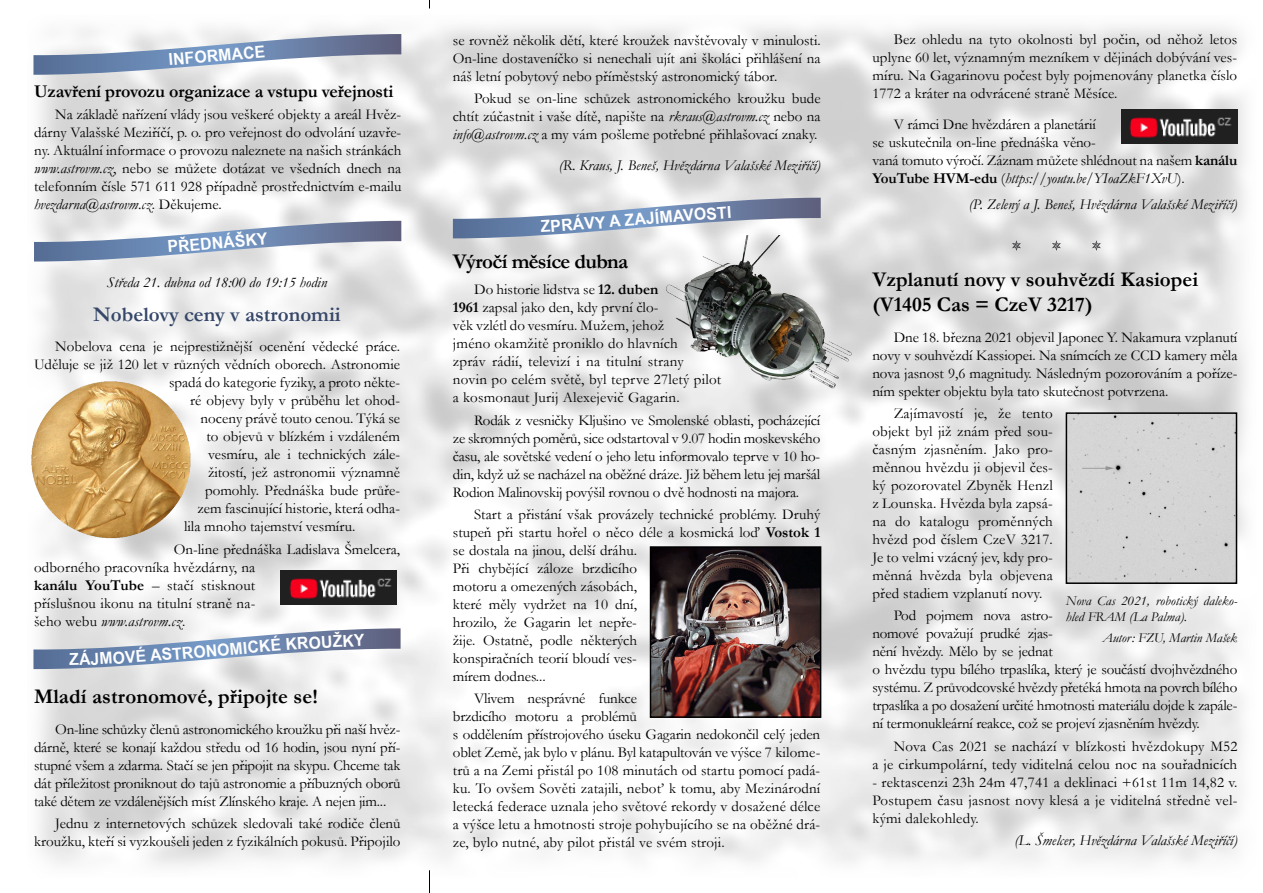
<style>
.page{position:relative;width:1263px;height:893px;background:#fff}
.page>*{position:absolute;margin:0;border:0;box-sizing:border-box;transform-origin:0 0}
.t1{font:700 21px/25.2px "Garamond";color:#000}
.t2{font:700 21px "Garamond";color:#354669}
.t3{font:700 21px "Garamond";letter-spacing:-.03em;color:#000}
.t4{font:700 18px "Garamond";letter-spacing:-.01em;color:#000}
.t5{font:700 16.5px "Arial Narrow";color:#fff;scale:1.16 1}
.t6{font:700 16.5px "Arial Narrow";color:#fff;scale:1.17 1}
.t7{font:15px/18px "Garamond";color:#000;text-align:justify}
.t8{font:italic 15px "Garamond";color:#000}
.t9{font:italic 13.5px/16.2px "Garamond";letter-spacing:.01em;color:#000}
.s1{font-style:italic}
.s2{font-weight:700}
</style>
<div class="page">
<img style="left:33px;top:26px;width:1213px;height:840px">
<svg style="left:429px;top:870px;width:1px;height:23px"></svg>
<svg style="left:1012px;top:240px;width:9px;height:11px"></svg>
<svg style="left:1052px;top:240px;width:9px;height:11px"></svg>
<svg style="left:1092px;top:240px;width:9px;height:11px"></svg>
<img style="left:281px;top:570px;width:116px;height:34px">
<img style="left:31px;top:378px;width:167px;height:167px">
<img style="left:657px;top:235px;width:196px;height:155px">
<div style="left:1069px;top:415px;width:165px;height:166px;background:#d5d5d5"></div>
<div style="left:1066px;top:412px;width:171px;height:172px;border:2px solid #000"></div>
<svg style="left:453px;top:198px;width:368px;height:40px"></svg>
<img style="left:653px;top:549px;width:165px;height:166px">
<div style="left:650px;top:546px;width:171px;height:172px;border:2px solid #000"></div>
<img style="left:1121px;top:109px;width:116px;height:34px">
<svg style="left:33px;top:34px;width:368px;height:41px"></svg>
<svg style="left:34px;top:221px;width:367px;height:41px"></svg>
<svg style="left:33px;top:628px;width:368px;height:41px"></svg>
<p class="t5" style="left:172px;top:47px;width:81px;rotate:-5deg">NFORMACE</p>
<p class="t4" style="left:34px;top:79px;width:361px">Uzavření provozu organizace a vstupu veřejnosti</p>
<p class="t7" style="left:34px;top:105px;width:369px;text-indent:21px">Na základě nařízení vlády jsou veškeré objekty a areál Hvěz&shy;dárny Valašské Meziříčí, p. o. pro veřejnost do odvolání uzavře&shy;ny. Aktuální informace o provozu naleznete na našich stránkách <span class="s1">www.astrovm.cz</span>, nebo se můžete dotázat ve všedních dnech na telefonním čísle 571 611 928 případně prostřednictvím e-mailu <span class="s1">hvezdarna@astrovm.cz</span>. Děkujeme.</p>
<p class="t5" style="left:177px;top:233px;width:79px;rotate:-5deg">ŘEDNÁŠKY</p>
<p class="t8" style="left:107px;top:272px;width:222px">Středa 21. dubna od 18:00 do 19:15 hodin</p>
<h1 class="t2" style="left:93px;top:300px;width:249px">Nobelovy ceny v astronomii</h1>
<p class="t7" style="left:55px;top:337px;width:346px">Nobelova cena je nejprestižnější ocenění vědecké práce.</p>
<p class="t7" style="left:34px;top:355px;width:368px">Uděluje se již 120 let v různých vědních oborech. Astronomie</p>
<p class="t7" style="left:169px;top:373px;width:233px">spadá do kategorie fyziky, a proto někte-</p>
<p class="t7" style="left:190px;top:391px;width:212px">ré objevy byly v průběhu let ohod-</p>
<p class="t7" style="left:201px;top:409px;width:201px">noceny právě touto cenou. Týká se</p>
<p class="t7" style="left:207px;top:427px;width:195px">to objevů v blízkém i vzdáleném</p>
<p class="t7" style="left:208px;top:445px;width:193px">vesmíru, ale i technických zále-</p>
<p class="t7" style="left:208px;top:463px;width:193px">žitostí, jež astronomii významně</p>
<p class="t7" style="left:205px;top:481px;width:196px">pomohly. Přednáška bude průře-</p>
<p class="t7" style="left:198px;top:499px;width:204px">zem fascinující historie, která odha-</p>
<p class="t7" style="left:184px;top:517px;width:173px">lila mnoho tajemství vesmíru.</p>
<p class="t7" style="left:34px;top:540px;width:368px;text-align:left;text-indent:140px">On-line přednáška Ladislava Šmelcera, odborného pracovníka hvězdárny, na<br><span class="s2">kanálu YouTube</span> – stačí stisknout<br>příslušnou ikonu na titulní straně na-<br>šeho webu <span class="s1">www.astrovm.cz</span>.</p>
<p class="t5" style="left:124px;top:645px;width:42px;rotate:-4deg">VÉ AS</p>
<p class="t5" style="left:171px;top:641px;width:86px;rotate:-5deg">TRONOMICK</p>
<h1 class="t1" style="left:34px;top:684px;width:285px">Mladí astronomové, připojte se!</h1>
<p class="t7" style="left:34px;top:720px;width:368px;text-indent:21px">On-line schůzky členů astronomického kroužku při naší hvěz&shy;dárně, které se konají každou středu od 16 hodin, jsou nyní pří&shy;stupné všem a zdarma. Stačí se jen připojit na skypu. Chceme tak dát příležitost proniknout do tajů astronomie a příbuzných oborů také dětem ze vzdálenějších míst Zlínského kraje. A nejen jim...</p>
<p class="t7" style="left:34px;top:814px;width:368px;text-align:right">Jednu z internetových schůzek sledovali také rodiče členů kroužku, kteří si vyzkoušeli jeden z fyzikálních pokusů. Připojilo</p>
<p class="t7" style="left:453px;top:31px;width:369px">se rovněž několik dětí, které kroužek navštěvovaly v minulosti.<br>On-line dostaveníčko si nenechali ujít ani školáci přihlášení na náš letní pobytový nebo příměstský astronomický tábor.</p>
<p class="t7" style="left:453px;top:89px;width:369px;text-indent:21px">Pokud se on-line schůzek astronomického kroužku bude chtít zúčastnit i vaše dítě, napište na <span class="s1">rkraus@astrovm.cz</span> nebo na <span class="s1">info@astrovm.cz</span> a my vám pošleme potřebné přihlašovací znaky.</p>
<p class="t8" style="left:559px;top:155px;width:263px">(R. Kraus, J. Beneš, Hvězdárna Valašské Meziříčí)</p>
<p class="t6" style="left:540px;top:214px;width:48px;rotate:-4deg">ZPRÁV</p>
<p class="t5" style="left:594px;top:211px;width:79px;rotate:-5deg">Y A ZAJÍMA</p>
<p class="t5" style="left:682px;top:203px;width:43px;rotate:-4deg">VOSTI</p>
<h1 class="t3" style="left:453px;top:247px;width:177px">Výročí měsíce dubna</h1>
<p class="t7" style="left:453px;top:280px;width:270px;text-align:left;text-indent:21px">Do historie lidstva se <span class="s2">12. duben<br>1961</span> zapsal jako den, kdy první člo-<br>věk vzlétl do vesmíru. Mužem, jehož<br>jméno okamžitě proniklo do hlavních<br>zpráv rádií, televizí i na titulní strany novin po celém světě, byl teprve 27letý pilot a kosmonaut Jurij Alexejevič Gagarin.</p>
<p class="t7" style="left:453px;top:410px;width:369px;text-indent:21px">Rodák z vesničky Kljušino ve Smolenské oblasti, pocházející ze skromných poměrů, sice odstartoval v 9.07 hodin moskevského času, ale sovětské vedení o jeho letu informovalo teprve v 10 ho&shy;din, když už se nacházel na oběžné dráze. Již během letu jej maršál Rodion Malinovskij povýšil rovnou o dvě hodnosti na majora.</p>
<p class="t7" style="left:453px;top:505px;width:369px;text-align:left;text-indent:21px">Start a přistání však provázely technické problémy. Druhý stupeň při startu hořel o něco déle a kosmická loď <span class="s2">Vostok 1 </span>se dostala na jinou, delší dráhu.<br>Při chybějící záloze brzdicího<br>motoru a omezených zásobách,<br>které měly vydržet na 10 dní,<br>hrozilo, že Gagarin let nepře-<br>žije. Ostatně, podle některých<br>konspiračních teorií bloudí ves-<br>mírem dodnes...</p>
<p class="t7" style="left:453px;top:689px;width:369px;text-align:left;text-indent:21px">Vlivem nesprávné funkce<br>brzdicího motoru a problémů<br>s oddělením přístrojového úseku Gagarin nedokončil celý jeden oblet Země, jak bylo v plánu. Byl katapultován ve výšce 7 kilome&shy;trů a na Zemi přistál po 108 minutách od startu pomocí padá&shy;ku. To ovšem Sověti zatajili, neboť k tomu, aby Mezinárodní letecká federace uznala jeho světové rekordy v dosažené délce a výšce letu a hmotnosti stroje pohybujícího se na oběžné drá&shy;ze, bylo nutné, aby pilot přistál ve svém stroji.</p>
<p class="t7" style="left:872px;top:30px;width:366px;text-indent:21px">Bez ohledu na tyto okolnosti byl počin, od něhož letos uplyne 60 let, významným mezníkem v dějinách dobývání ves&shy;míru. Na Gagarinovu počest byly pojmenovány planetka číslo 1772 a kráter na odvrácené straně Měsíce.</p>
<p class="t7" style="left:872px;top:114px;width:366px;text-align:left;text-indent:21px">V rámci Dne hvězdáren a planetárií<br>se uskutečnila on-line přednáška věno-<br>vaná tomuto výročí. Záznam můžete shlédnout na našem <span class="s2">kanálu YouTube HVM-edu</span> (<span class="s1">https://youtu.be/YIoaZkF1XvU</span>).</p>
<p class="t8" style="left:969px;top:194px;width:270px">(P. Zelený a J. Beneš, Hvězdárna Valašské Meziříčí)</p>
<h1 class="t1" style="left:872px;top:267px;width:327px">Vzplanutí novy v souhvězdí Kasiopei (V1405 Cas = CzeV 3217)</h1>
<p class="t7" style="left:872px;top:328px;width:367px;text-indent:21px">Dne 18. března 2021 objevil Japonec Y. Nakamura vzplanutí novy v souhvězdí Kassiopei. Na snímcích ze CCD kamery měla nova jasnost 9,6 magnitudy. Následným pozorováním a poříze&shy;ním spekter objektu byla tato skutečnost potvrzena.</p>
<p class="t7" style="left:872px;top:404px;width:182px;text-indent:21px">Zajímavostí je, že tento objekt byl již znám před sou&shy;časným zjasněním. Jako pro&shy;měnnou hvězdu ji objevil čes&shy;ký pozorovatel Zbyněk Henzl z Lounska. Hvězda byla zapsá&shy;na do katalogu proměnných hvězd pod číslem CzeV 3217.<br>Je to velmi vzácný jev, kdy pro&shy;měnná hvězda byla objevena před stadiem vzplanutí novy.</p>
<p class="t7" style="left:872px;top:606px;width:367px;text-align:left;text-indent:21px">Pod pojmem nova astro-<br>nomové považují prudké zjas-<br>nění hvězdy. Mělo by se jednat<br>o hvězdu typu bílého trpaslíka, který je součástí dvojhvězdného systému. Z průvodcovské hvězdy přetéká hmota na povrch bílého trpaslíka a po dosažení určité hmotnosti materiálu dojde k zapále&shy;ní termonukleární reakce, což se projeví zjasněním hvězdy.</p>
<p class="t7" style="left:872px;top:736px;width:366px;text-align:right">Nova Cas 2021 se nachází v blízkosti hvězdokupy M52<br>a je cirkumpolární, tedy viditelná celou noc na souřadnicích</p>
<p class="t7" style="left:872px;top:772px;width:366px">- rektascenzi 23h 24m 47,741 a deklinaci +61st 11m 14,82 v.<br>Postupem času jasnost novy klesá a je viditelná středně vel&shy;kými dalekohledy.</p>
<p class="t8" style="left:1014px;top:830px;width:224px">(L. Šmelcer, Hvězdárna Valašské Meziříčí)</p>
<p class="t9" style="left:1066px;top:592px;width:173px">Nova Cas 2021, robotický daleko&shy;hled FRAM (La Palma).</p>
<p class="t9" style="left:1102px;top:629px;width:136px">Autor: FZU, Martin Mašek</p>
</div>
